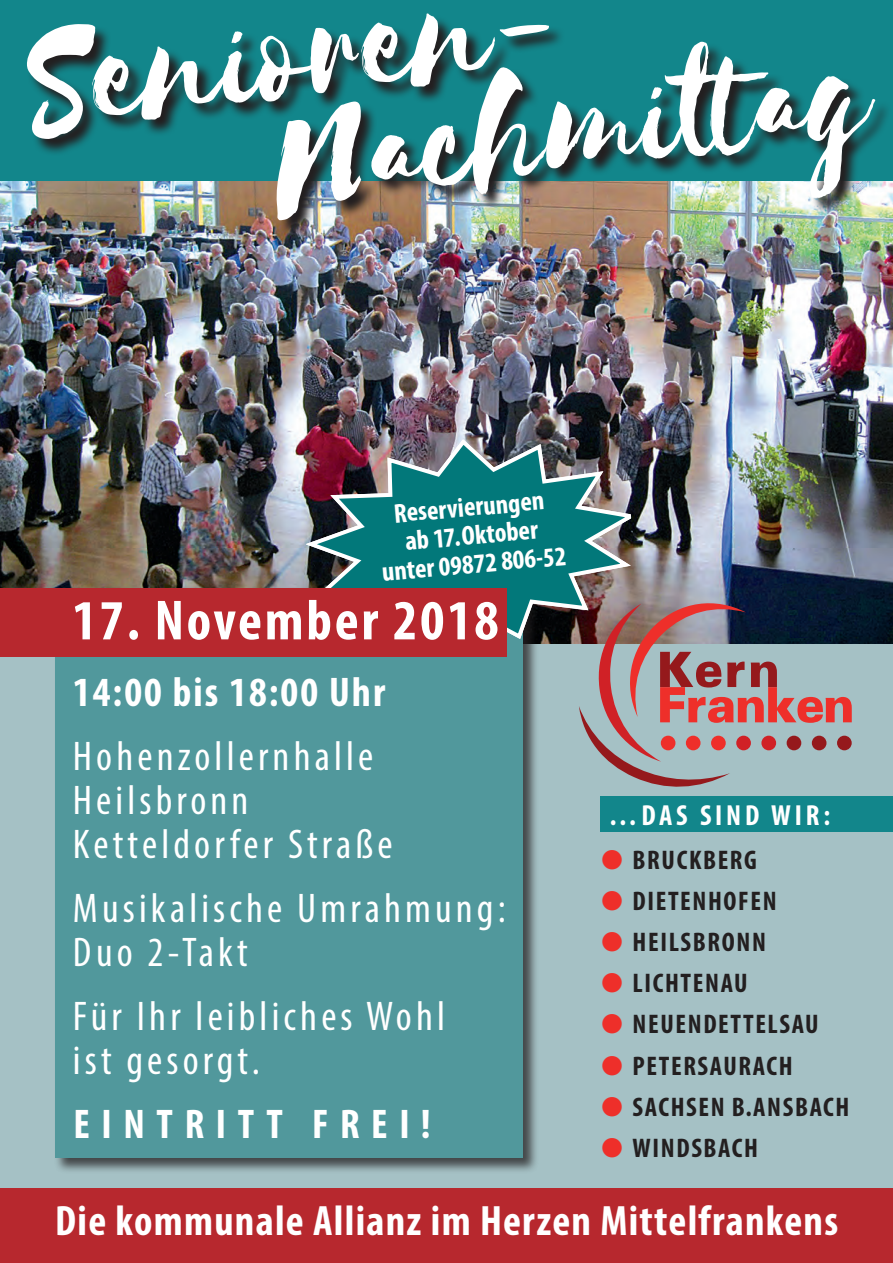
<style>
.page{position:relative;width:893px;height:1263px;background:#fff}
.page>*{position:absolute;margin:0;border:0;box-sizing:border-box;transform-origin:0 0}
.t1{font:171px "Selima";color:#fff;scale:.92 1}
.t2{font:700 condensed 57px "Myriad Pro";letter-spacing:.05em;color:#fff}
.t3{font:700 condensed 42.6px "Myriad Pro";letter-spacing:.03em;color:#fff}
.t4{font:condensed 41.7px/43.8px "Myriad Pro";letter-spacing:.1em;color:#fff}
.t5{font:700 condensed 41.7px "Myriad Pro";letter-spacing:.05em;color:#fff}
.t6{font:700 condensed 41.7px "Myriad Pro";letter-spacing:.28em;color:#fff}
.t7{font:700 condensed 29.1px "Myriad Pro";color:#fff}
.t8{font:700 condensed 27.45px/28.5px "Myriad Pro";color:#fff;text-align:center}
.t9{font:700 condensed 27px "Myriad Pro";letter-spacing:.06em;color:#231f20}
.s1{color:#ee2f2a}
</style>
<div class="page">
<div style="left:0;top:1185px;width:893px;height:78px;background:#b7282e"></div>
<div style="left:0;top:0;width:893px;height:234px;background:#12868b"></div>
<div style="left:0;top:609px;width:893px;height:579px;background:#a5c1c5"></div>
<img style="left:0;top:181px;width:893px;height:463px">
<svg style="left:579px;top:603px;width:273px;height:184px"></svg>
<div style="left:600px;top:796px;width:293px;height:36px;background:#12868b"></div>
<img style="left:27px;top:20px;width:865px;height:217px">
<div style="left:54px;top:587px;width:485px;height:587px;background:#231f20;opacity:.75"></div>
<div style="left:55px;top:588px;width:468px;height:570px;background:#51989c"></div>
<img style="left:300px;top:437px;width:341px;height:212px">
<div style="left:0;top:588px;width:506px;height:68px;background:#b7282e"></div>
<h1 class="t1" style="left:19px;top:-8px;width:586px;rotate:-7deg">Senioren-</h1>
<h1 class="t1" style="left:267px;top:69px;width:650px;rotate:-7deg">Nachmittag</h1>
<p class="t8" style="left:376px;top:500px;width:187px;rotate:-5deg">RESERVIERUNGEN<br>AB 17. OKTOBER<br>UNTER09872 806-52</p>
<h2 class="t2" style="left:72px;top:585px;width:428px">17. NOVEMBER 2018</h2>
<p class="t5" style="left:73px;top:666px;width:314px">14:00 BIS 18:00 UHR</p>
<p class="t4" style="left:73px;top:734px;width:321px">Hohenzollernhalle<br>Heilsbronn<br>Ketteldorfer Straße</p>
<p class="t4" style="left:73px;top:886px;width:434px">Musikalische Umrahmung:<br>Duo 2-Takt</p>
<p class="t4" style="left:73px;top:994px;width:374px">Für Ihr leibliches Wohl ist gesorgt.</p>
<p class="t6" style="left:73px;top:1098px;width:359px">EINTRITT FREI!</p>
<p class="t7" style="left:609px;top:797px;width:223px">…DAS SIN D WIR :</p>
<p class="t9" style="left:601px;top:843px;width:157px"><span class="s1">●</span> BRUCKBERG</p>
<p class="t9" style="left:601px;top:884px;width:177px"><span class="s1">●</span> DIETENHOFEN</p>
<p class="t9" style="left:601px;top:925px;width:166px"><span class="s1">●</span> HEILSBRONN</p>
<p class="t9" style="left:601px;top:966px;width:148px"><span class="s1">●</span> LICHTENAU</p>
<p class="t9" style="left:601px;top:1007px;width:219px"><span class="s1">●</span> NEUENDETTELSAU</p>
<p class="t9" style="left:601px;top:1049px;width:186px"><span class="s1">●</span> PETERSAURACH</p>
<p class="t9" style="left:601px;top:1090px;width:246px"><span class="s1">●</span> SACHSEN B.ANSBACH</p>
<p class="t9" style="left:601px;top:1131px;width:155px"><span class="s1">●</span> WINDSBACH</p>
<p class="t3" style="left:55px;top:1194px;width:785px">DIE KOMMUNALE ALLIANZ IM HERZEN MITTELFRANKENS</p>
</div>
